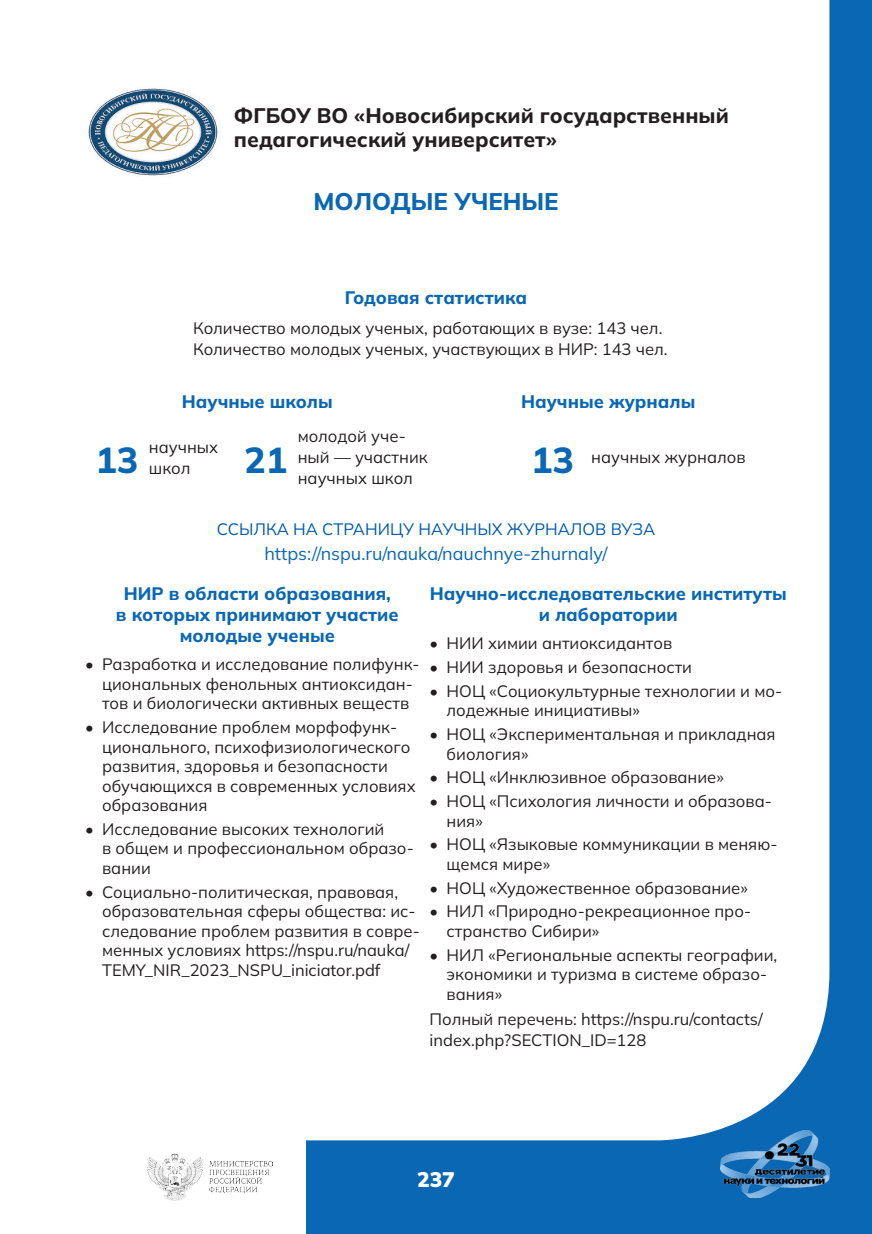
<style>
.page{position:relative;width:872px;height:1234px;background:#fff}
.page>*{position:absolute;margin:0;border:0;box-sizing:border-box;transform-origin:0 0}
.t1{font:800 36px "Mulish";color:#0a67b3}
.t2{font:800 24px "Mulish";color:#0a67b3}
.t3{font:800 21px/24px "Mulish";color:#231f20}
.t4{font:900 21px "Mulish";color:#fff}
.t5{font:800 18px/21px "Mulish";color:#0a67b3;text-align:center}
.t6{font:18px "Mulish";color:#0a67b3}
.t7{font:16.5px/19.5px "Mulish";color:#231f20}
.t8{font:16.5px "Mulish";color:#015aaa}
.s1{font-weight:800;font-size:36px;color:#0a67b3}
</style>
<div class="page">
<div style="left:306px;top:0;width:566px;height:1233px;background:#0a67b3"></div>
<div style="left:136px;top:0;width:693px;height:1140px;background:#fff"></div>
<img style="left:720px;top:1129px;width:109px;height:68px">
<img style="left:147px;top:1153px;width:125px;height:46px">
<img style="left:88px;top:85px;width:132px;height:91px">
<p class="t3" style="left:234px;top:103px;width:496px">ФГБОУ ВО «Новосибирский государственный педагогический университет»</p>
<h2 class="t2" style="left:313px;top:185px;width:247px">Молодые ученые</h2>
<p class="t5" style="left:345px;top:286px;width:184px">Годовая статистика</p>
<p class="t7" style="left:193px;top:316px;width:476px;line-height:21px">Количество молодых ученых, работающих в вузе: 143 чел.<br>Количество молодых ученых, участвующих в НИ Р: 143 чел.</p>
<p class="t5" style="left:182px;top:391px;width:152px">Научные школы</p>
<p class="t5" style="left:521px;top:391px;width:176px">Научные журналы</p>
<h1 class="t1" style="left:95px;top:435px;width:45px">13</h1>
<p class="t7" style="left:149px;top:435px;width:71px;line-height:21px">научных школ</p>
<h1 class="t1" style="left:244px;top:435px;width:45px">21</h1>
<p class="t7" style="left:298px;top:425px;width:131px;line-height:21px">молодой уче&shy;ный — участник научных школ</p>
<p class="t7" style="left:531px;top:447px;width:216px"><span class="s1">13</span> научных журналов</p>
<p class="t8" style="left:217px;top:517px;width:304px">Ссылка на стран ицу научн ых журн</p>
<p class="t8" style="left:558px;top:517px;width:99px">алов вуза</p>
<p class="t6" style="left:264px;top:541px;width:345px">https://nspu.ru/nauka/nauchnye-zhurnaly/</p>
<p class="t5" style="left:124px;top:582px;width:14px">НИР</p>
<p class="t5" style="left:169px;top:582px;width:224px">в области образования,</p>
<p class="t5" style="left:116px;top:603px;width:284px">в которых принимают участие</p>
<p class="t5" style="left:180px;top:624px;width:157px">молодые ученые</p>
<p class="t7" style="left:102px;top:654px;width:319px;text-indent:-17px">• Разработка и исследование полифунк&shy;циональных фенольных антиоксидан&shy;тов и биологически активных веществ</p>
<p class="t7" style="left:102px;top:716px;width:315px;text-indent:-17px">• И сследование проблем морфофунк&shy;ционального, психофизиологического развития, здоровья и безопасности обучающихся в современных условиях образования</p>
<p class="t7" style="left:102px;top:818px;width:313px;text-indent:-17px">• Исследование высоких технологий<br>в общем и профессиональном образо&shy;вании</p>
<p class="t7" style="left:102px;top:881px;width:319px;text-indent:-17px">• Социально-политическая, правовая, образовательная сферы общества: ис&shy;следование проблем развития в совре&shy;менных условиях https://nspu.ru/nauka/ TEMY_NIR_2023_NSPU_iniciator.pdf</p>
<p class="t5" style="left:430px;top:582px;width:358px">Научно-исследовательские институты и лаборатории</p>
<p class="t7" style="left:429px;top:633px;width:244px">• НИИ химии антиоксидантов</p>
<p class="t7" style="left:429px;top:656px;width:264px">• НИИ здоровья и безопасности</p>
<p class="t7" style="left:446px;top:680px;width:337px;text-indent:-17px">• НОЦ «Социокультурные технологии и мо&shy;лодежные инициативы»</p>
<p class="t7" style="left:446px;top:723px;width:330px;text-indent:-17px">• НОЦ «Экспериментальная и прикладная биология»</p>
<p class="t7" style="left:429px;top:767px;width:296px">• НОЦ «И нклюзивное образование»</p>
<p class="t7" style="left:446px;top:790px;width:327px;text-indent:-17px">• НОЦ «Психология личности и образова&shy;ния»</p>
<p class="t7" style="left:446px;top:834px;width:332px;text-indent:-17px">• НОЦ «Языковые коммуникации в меняю&shy;щемся мире»</p>
<p class="t7" style="left:429px;top:877px;width:320px">• НОЦ «Художественное образование»</p>
<p class="t7" style="left:446px;top:901px;width:306px;text-indent:-17px">• НИЛ «Природно-рекреационное про&shy;странство Сибири»</p>
<p class="t7" style="left:446px;top:944px;width:332px;text-indent:-17px">• НИЛ «Региональные аспекты географии, экономики и туризма в системе образо&shy;вания»</p>
<p class="t7" style="left:429px;top:1007px;width:335px;line-height:21px">Полный перечень: https://nspu.ru/contacts/ index.php?SECTION_ID=128</p>
<p class="t4" style="left:417px;top:1164px;width:39px">237</p>
</div>
